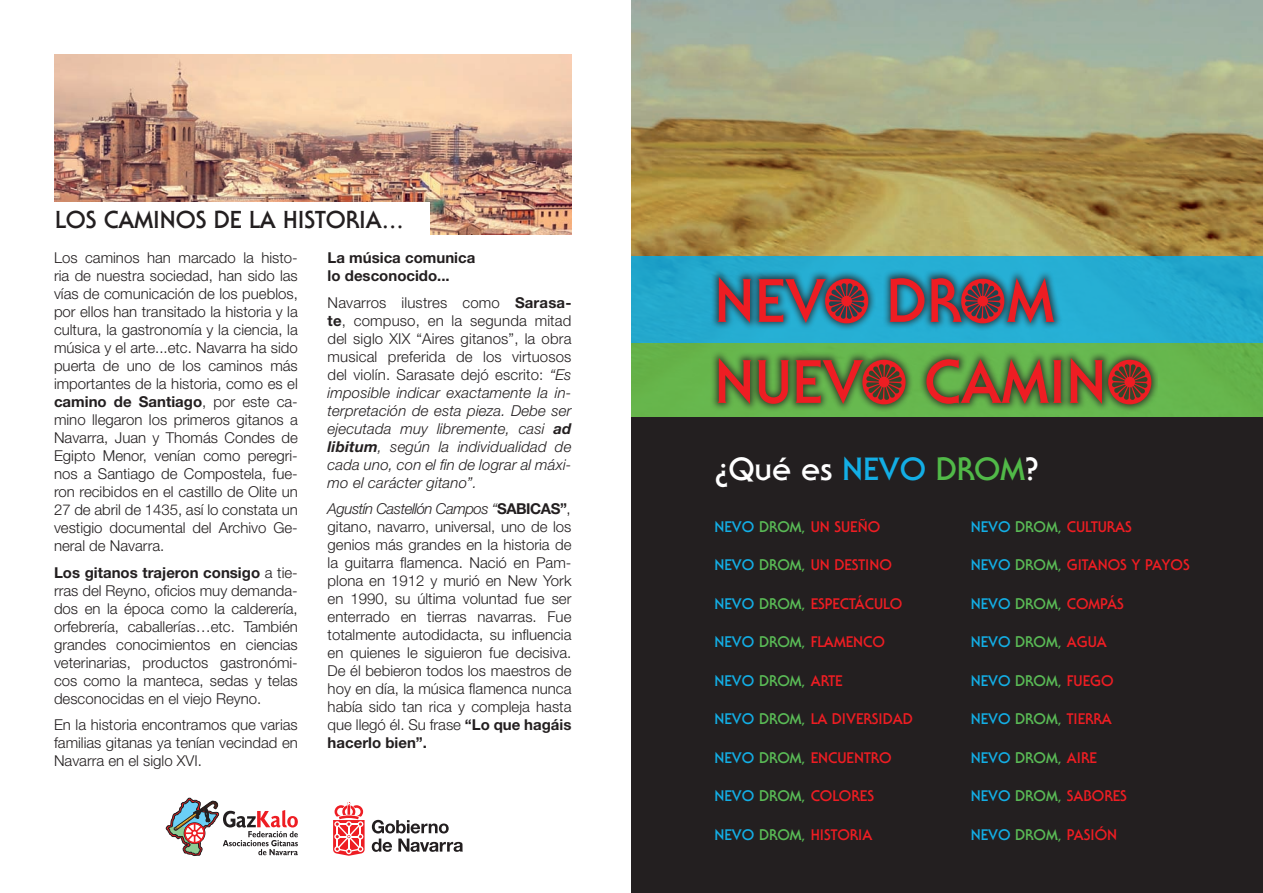
<style>
.page{position:relative;width:1263px;height:893px;background:#fff}
.page>*{position:absolute;margin:0;border:0;box-sizing:border-box;transform-origin:0 0}
.t1{font:700 60px/81px "Serif Gothic Std";letter-spacing:.01em;color:#ee1d23}
.t2{font:700 31.5px "Serif Gothic Std";color:#fff}
.t3{font:700 24px "Serif Gothic Std";color:#231f20}
.Normal__Web{font:300 15px/18px "Helvetica Neue LT Std";color:#231f20;text-align:justify}
.Normal__Web-2{font:italic 300 15px/18px "Helvetica Neue LT Std";letter-spacing:.01em;color:#231f20;text-align:justify}
.t4{font:700 15px "Serif Gothic Std";color:#ee1d23}
.t5{font:700 15px "Serif Gothic Std";color:#5abb56}
.Normal__Web-3{font:700 15px/18px "Helvetica Neue LT Std";color:#231f20}
.Normal__Web-4{font:italic 300 15px "Helvetica Neue LT Std";letter-spacing:-.03em;color:#231f20}
.s1{font-weight:700}
.s2{font-style:normal}
.s3{font-weight:700;font-style:normal}
.s4{color:#13aee5}
.s5{color:#51b948}
.s6{color:#5abb56}
.s7{color:#ee1d23}
</style>
<div class="page">
<div style="left:631px;top:0;width:632px;height:893px;background:#231f20"></div>
<img style="left:631px;top:0;width:632px;height:257px">
<div style="left:631px;top:257px;width:632px;height:160px;background:#23a9ce"></div>
<div style="left:631px;top:344px;width:632px;height:73px;background:#66b64c"></div>
<svg style="left:166px;top:798px;width:132px;height:58px"></svg>
<svg style="left:372px;top:820px;width:91px;height:32px"></svg>
<svg style="left:333px;top:802px;width:32px;height:54px"></svg>
<div style="left:707px;top:267px;width:451px;height:144px;background:#231f20;opacity:.75"></div>
<svg style="left:825px;top:279px;width:43px;height:44px;background:#813c47"></svg>
<svg style="left:961px;top:279px;width:43px;height:44px;background:#813b46"></svg>
<svg style="left:862px;top:360px;width:43px;height:44px;background:#8f3e2a"></svg>
<svg style="left:1108px;top:360px;width:43px;height:44px;background:#8f3e2b"></svg>
<img style="left:54px;top:54px;width:517px;height:181px">
<div style="left:39px;top:202px;width:390px;height:38px;background:#fff"></div>
<p class="t3" style="left:55px;top:205px;width:350px">LOS CAMINOS DE LA HISTORIA...</p>
<p class="Normal__Web" style="left:54px;top:248px;width:245px">Los caminos han marcado la histo&shy;ria de nuestra sociedad, han sido las vías de comunicación de los pueblos, por ellos han transitado la historia y la cultura, la gastronomía y la ciencia, la música y el arte...etc. Navarra ha sido puerta de uno de los caminos más importantes de la historia, como es el <span class="s1">camino de Santiago</span>, por este ca&shy;mino llegaron los primeros gitanos a Navarra, Juan y Thomás Condes de Egipto Menor, venían como peregri&shy;nos a Santiago de Compostela, fue&shy;ron recibidos en el castillo de Olite un 27 de abril de 1435, así lo constata un vestigio documental del Archivo Ge&shy;neral de Navarra.</p>
<p class="Normal__Web" style="left:54px;top:563px;width:245px"><span class="s1">Los gitanos trajeron consigo</span> a tie&shy;rras del Reyno, oficios muy demanda&shy;dos en la época como la calderería, orfebrería, caballerías…etc. También grandes conocimientos en ciencias veterinarias, productos gastronómi&shy;cos como la manteca, sedas y telas desconocidas en el viejo Reyno.</p>
<p class="Normal__Web" style="left:54px;top:715px;width:245px">En la historia encontramos que varias familias gitanas ya tenían vecindad en Navarra en el siglo XVI.</p>
<p class="Normal__Web-3" style="left:328px;top:248px;width:149px">La música comunica lo desconocido...</p>
<p class="Normal__Web-2" style="left:328px;top:293px;width:245px"><span class="s2">Navarros ilustres como</span> <span class="s3">Sarasa&shy;te</span><span class="s2">, compuso, en la segunda mitad del siglo XIX “Aires gitanos”, la obra musical preferida de los virtuosos del violín. Sarasate dejó escrito:</span> “Es imposible indicar exactamente la in&shy;terpretación de esta pieza. Debe ser ejecutada muy libremente, casi <span class="s1">ad libitum</span>, según la individualidad de cada uno, con el fin de lograr al máxi&shy;mo el carácter gitano”.</p>
<p class="Normal__Web-4" style="left:328px;top:500px;width:245px">Agustín Castellón Campos “<span class="s3">SABICAS”</span><span class="s2">,</span></p>
<p class="Normal__Web" style="left:328px;top:517px;width:245px">gitano, navarro, universal, uno de los genios más grandes en la historia de la guitarra flamenca. Nació en Pam&shy;plona en 1912 y murió en New York en 1990, su última voluntad fue ser enterrado en tierras navarras. Fue totalmente autodidacta, su influencia en quienes le siguieron fue decisiva.<br>De él bebieron todos los maestros de hoy en día, la música flamenca nunca había sido tan rica y compleja hasta que llegó él. Su frase <span class="s1">“Lo que hagáis hacerlo bien”.</span></p>
<p class="t1" style="left:714px;top:261px;width:393px">NEV DR M<br>NUEV CAMIN</p>
<p class="t2" style="left:714px;top:450px;width:326px">¿Qué es <span class="s4">NEVO</span> <span class="s5">DROM</span>?</p>
<p class="t4" style="left:714px;top:518px;width:167px"><span class="s4">NEVO</span> <span class="s6">DROM,</span> UN SUEÑO</p>
<p class="t4" style="left:714px;top:556px;width:179px"><span class="s4">NEVO</span> <span class="s6">DROM,</span> UN DESTINO</p>
<p class="t4" style="left:714px;top:595px;width:189px"><span class="s4">NEVO</span> <span class="s6">DROM,</span> ESPECTÁCULO</p>
<p class="t4" style="left:714px;top:633px;width:172px"><span class="s4">NEVO</span> <span class="s6">DROM,</span> FLAMENCO</p>
<p class="t5" style="left:714px;top:672px;width:130px"><span class="s4">NEVO</span> DROM, <span class="s7">ARTE</span></p>
<p class="t4" style="left:714px;top:710px;width:200px"><span class="s4">NEVO</span> <span class="s6">DROM,</span> LA DIVERSIDAD</p>
<p class="t4" style="left:714px;top:749px;width:179px"><span class="s4">NEVO</span> <span class="s6">DROM,</span> ENCUENTRO</p>
<p class="t4" style="left:714px;top:787px;width:161px"><span class="s4">NEVO</span> <span class="s6">DROM,</span> COLORES</p>
<p class="t4" style="left:714px;top:826px;width:159px"><span class="s4">NEVO</span> <span class="s6">DROM,</span> HISTORIA</p>
<p class="t4" style="left:971px;top:517px;width:163px"><span class="s4">NEVO</span> <span class="s6">DROM,</span> CULTURAS</p>
<p class="t4" style="left:971px;top:556px;width:221px"><span class="s4">NEVO</span> <span class="s6">DROM,</span> GITANOS Y PAYOS</p>
<p class="t4" style="left:971px;top:594px;width:155px"><span class="s4">NEVO</span> <span class="s6">DROM,</span> COMPÁS</p>
<p class="t5" style="left:971px;top:633px;width:138px"><span class="s4">NEVO</span> DROM, <span class="s7">AGUA</span></p>
<p class="t5" style="left:971px;top:671px;width:144px"><span class="s4">NEVO</span> DROM, <span class="s7">FUEGO</span></p>
<p class="t4" style="left:971px;top:710px;width:143px"><span class="s4">NEVO</span> <span class="s6">DROM,</span> TIERRA</p>
<p class="t5" style="left:971px;top:749px;width:128px"><span class="s4">NEVO</span> DROM, <span class="s7">AIRE</span></p>
<p class="t4" style="left:971px;top:787px;width:158px"><span class="s4">NEVO</span> <span class="s6">DROM,</span> SABORES</p>
<p class="t4" style="left:971px;top:826px;width:148px"><span class="s4">NEVO</span> <span class="s6">DROM,</span> PASIÓN</p>
</div>
